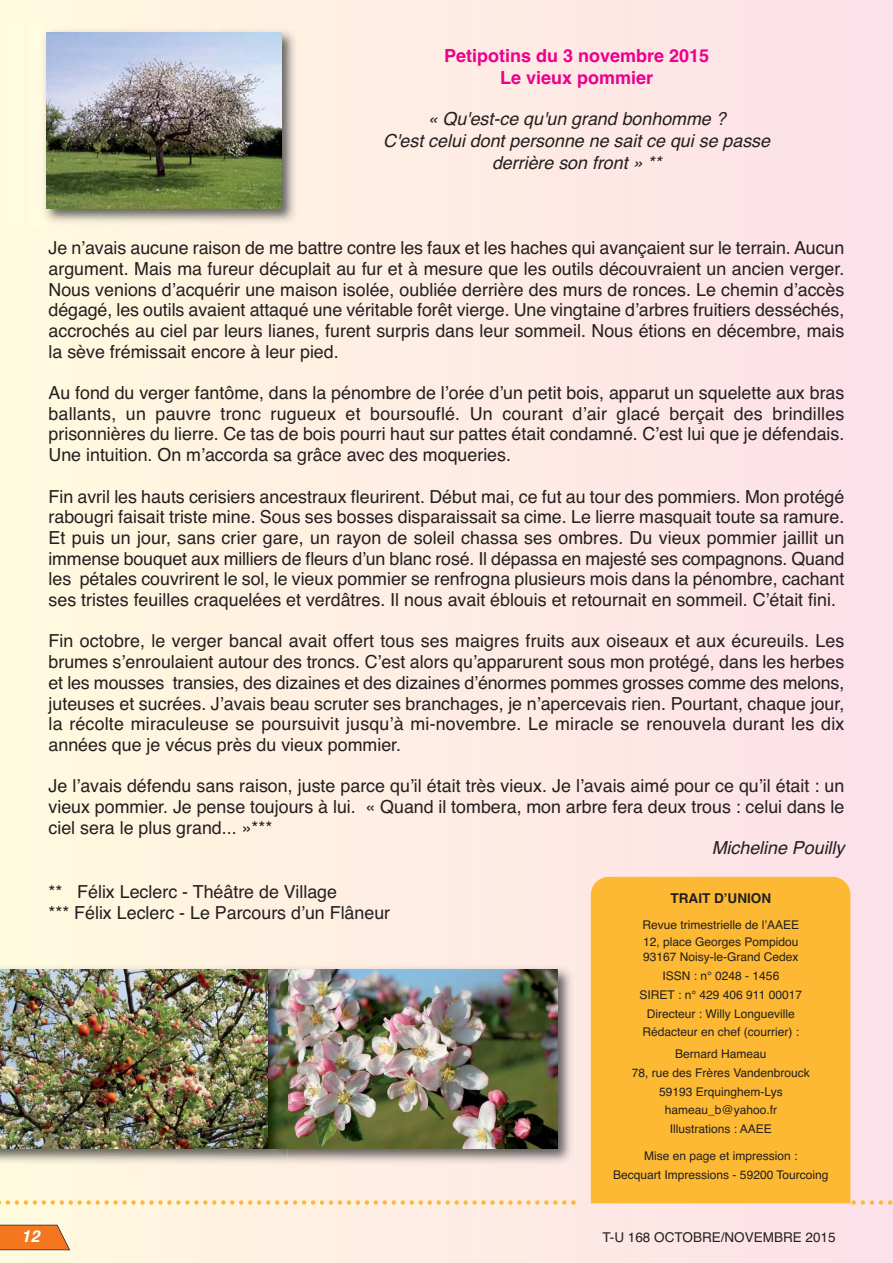
<style>
.page{position:relative;width:893px;height:1263px;background:#fff}
.page>*{position:absolute;margin:0;border:0;box-sizing:border-box;transform-origin:0 0}
.t1{font:18px/20.7px "Helvetica";color:#231f20;text-align:justify}
.t2{font:italic 18px/21.6px "Helvetica";color:#231f20;text-align:center}
.t3{font:700 18px/21.6px "Helvetica";color:#ec008c;text-align:center}
.t4{font:italic 700 16.5px "Helvetica";color:#fff}
.t5{font:13.5px "Helvetica";color:#231f20}
.t6{font:700 13.5px "Helvetica";color:#231f20}
.t7{font:12px/18.8px "Helvetica";color:#231f20;text-align:center}
</style>
<div class="page">
<div style="left:0;top:0;width:893px;height:1263px;background:linear-gradient(to right,#fffade,#fddfe9)"></div>
<svg style="left:851px;top:1200px;width:42px;height:5px"></svg>
<svg style="left:0;top:1200px;width:576px;height:5px"></svg>
<div style="left:591px;top:877px;width:259px;height:326px;background:#fdb933"></div>
<svg style="left:0;top:1225px;width:70px;height:25px"></svg>
<img style="left:0;top:962px;width:576px;height:206px">
<img style="left:287px;top:969px;width:270px;height:179px">
<img style="left:12px;top:26px;width:316px;height:202px">
<img style="left:46px;top:33px;width:235px;height:176px">
<img style="left:0;top:962px;width:261px;height:1px">
<img style="left:261px;top:962px;width:26px;height:206px">
<img style="left:0;top:969px;width:287px;height:179px">
<p class="t3" style="left:444px;top:47px;width:267px">Petipotins du 3 novembre 2015<br>Le vieux pommier</p>
<p class="t2" style="left:383px;top:110px;width:392px">« Qu'est-ce qu'un grand bonhomme ?<br>C'est celui dont personne ne sait ce qui se passe derrière son front » **</p>
<p class="t1" style="left:49px;top:239px;width:797px">Je nʼavais aucune raison de me battre contre les faux et les haches qui avançaient sur le terrain. Aucun argument. Mais ma fureur décuplait au fur et à mesure que les outils découvraient un ancien verger.<br>Nous venions dʼacquérir une maison isolée, oubliée derrière des murs de ronces. Le chemin dʼaccès dégagé, les outils avaient attaqué une véritable forêt vierge. Une vingtaine dʼarbres fruitiers desséchés, accrochés au ciel par leurs lianes, furent surpris dans leur sommeil. Nous étions en décembre, mais la sève frémissait encore à leur pied.</p>
<p class="t1" style="left:49px;top:384px;width:797px">Au fond du verger fantôme, dans la pénombre de lʼorée dʼun petit bois, apparut un squelette aux bras ballants, un pauvre tronc rugueux et boursouflé. Un courant dʼair glacé berçait des brindilles prisonnières du lierre. Ce tas de bois pourri haut sur pattes était condamné. Cʼest lui que je défendais.<br>Une intuition. On mʼaccorda sa grâce avec des moqueries.</p>
<p class="t1" style="left:49px;top:488px;width:797px">Fin avril les hauts cerisiers ancestraux fleurirent. Début mai, ce fut au tour des pommiers. Mon protégé rabougri faisait triste mine. Sous ses bosses disparaissait sa cime. Le lierre masquait toute sa ramure.<br>Et puis un jour, sans crier gare, un rayon de soleil chassa ses ombres. Du vieux pommier jaillit un immense bouquet aux milliers de fleurs dʼun blanc rosé. Il dépassa en majesté ses compagnons. Quand les pétales couvrirent le sol, le vieux pommier se renfrogna plusieurs mois dans la pénombre, cachant ses tristes feuilles craquelées et verdâtres. Il nous avait éblouis et retournait en sommeil. Cʼétait fini.</p>
<p class="t1" style="left:49px;top:632px;width:797px">Fin octobre, le verger bancal avait offert tous ses maigres fruits aux oiseaux et aux écureuils. Les brumes sʼenroulaient autour des troncs. Cʼest alors quʼapparurent sous mon protégé, dans les herbes et les mousses transies, des dizaines et des dizaines dʼénormes pommes grosses comme des melons, juteuses et sucrées. Jʼavais beau scruter ses branchages, je nʼapercevais rien. Pourtant, chaque jour, la récolte miraculeuse se poursuivit jusquʼà mi-novembre. Le miracle se renouvela durant les dix années que je vécus près du vieux pommier.</p>
<p class="t1" style="left:49px;top:777px;width:797px">Je lʼavais défendu sans raison, juste parce quʼil était très vieux. Je lʼavais aimé pour ce quʼil était : un vieux pommier. Je pense toujours à lui. « Quand il tombera, mon arbre fera deux trous : celui dans le ciel sera le plus grand... »***</p>
<p class="t2" style="left:712px;top:839px;width:134px">Micheline Pouilly</p>
<p class="t1" style="left:49px;top:882px;width:343px;line-height:21.6px">** Félix Leclerc - Théâtre de Village<br>*** Félix Leclerc - Le Parcours dʼun Flâneur</p>
<p class="t6" style="left:671px;top:893px;width:102px">TRAIT DʼUNION</p>
<p class="t7" style="left:642px;top:917px;width:158px;line-height:17.2px;text-align:left">Revue trimestrielle de lʼAAEE<br>12, place Georges Pompidou</p>
<p class="t7" style="left:640px;top:949px;width:164px">93167 Noisy-le-Grand Cedex<br>ISSN : n° 0248 - 1456<br>SIRET : n° 429 406 911 00017<br>Directeur : Willy Longueville<br>Rédacteur en chef (courrier) :</p>
<p class="t7" style="left:632px;top:1046px;width:179px">Bernard Hameau<br>78, rue des Frères Vandenbrouck<br>59193 Erquinghem-Lys<br>hameau _b@yahoo.fr<br>Illustrations : AAEE</p>
<p class="t7" style="left:613px;top:1148px;width:217px">Mise en page et impression :<br>Becquart Impressions - 59200 Tourcoing</p>
<p class="t4" style="left:21px;top:1230px;width:23px">12</p>
<p class="t5" style="left:602px;top:1232px;width:235px">T-U 168 OCTOBRE/NOVEMBRE 2015</p>
</div>
